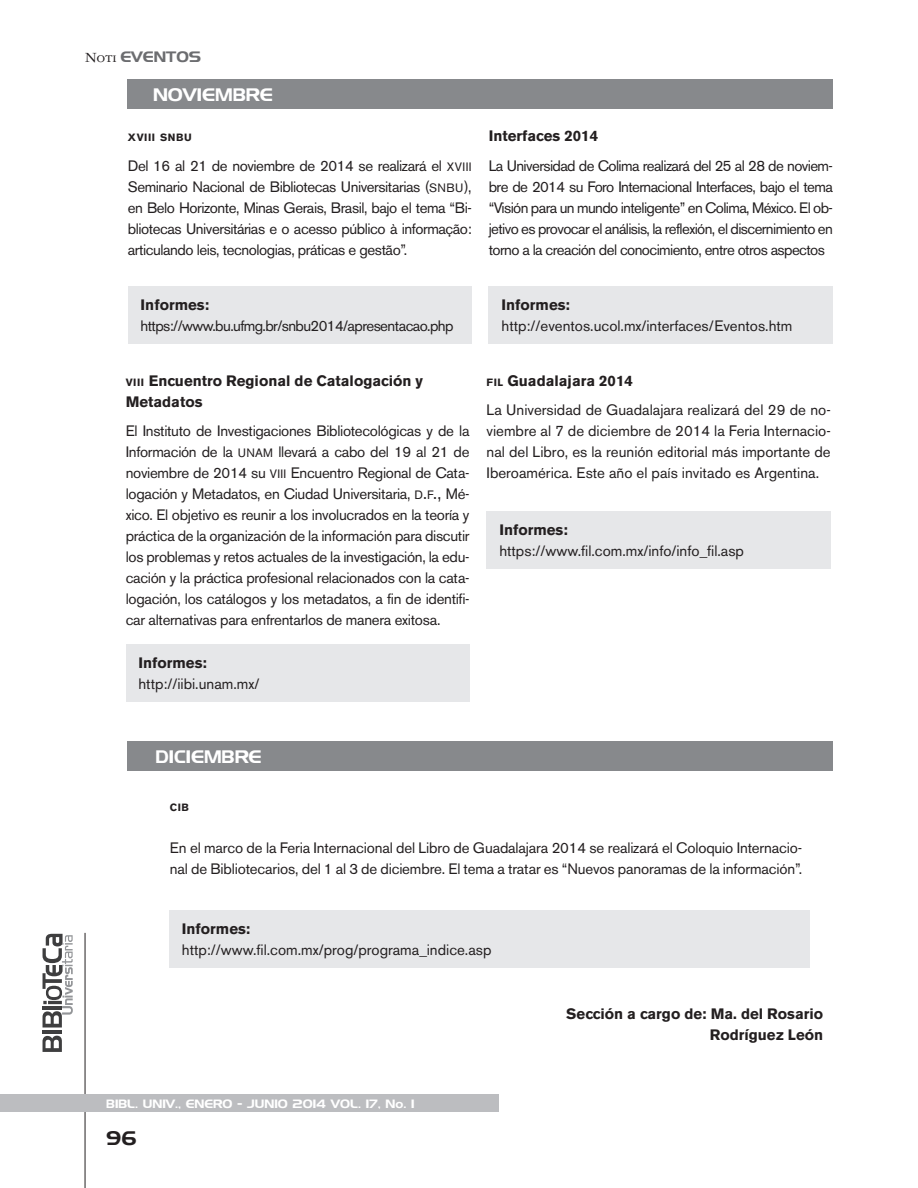
<style>
.page{position:relative;width:918px;height:1188px;background:#fff}
.page>*{position:absolute;margin:0;border:0;box-sizing:border-box;transform-origin:0 0}
.t1{font:19.5px "Denmark";color:#231f20}
.NOTICIAS_-_cabeza{font:18px "Denmark";color:#fff}
.CUERPO_-_español{font:15px/21px "Akzidenz Grotesk BE";letter-spacing:-.01em;color:#231f20;text-align:justify}
.Subtitulo_1{font:700 15px/21px "Akzidenz Grotesk BE";color:#231f20}
.CUERPO_-_español-2{font:15px "Akzidenz Grotesk BE";letter-spacing:-.04em;color:#231f20}
.t2{font:15px "Denmark";color:#6c6d70}
.t3{font:12px "Denmark";color:#fff}
.Subtitulo_1-2{font:700 10.5px "Akzidenz Grotesk BE";letter-spacing:.055em;color:#231f20}
.s1{font-family:"Garamond Three SC";color:#231f20}
.s2{font-size:12.15px}
.s3{font-size:10.5px}
.s4{font-size:17.25px}
</style>
<div class="page">
<svg style="left:43px;top:1036px;width:19px;height:16px"></svg>
<hr style="left:43px;top:1030px;width:19px;height:4px;background:#3e3e3f">
<svg style="left:43px;top:934px;width:30px;height:94px"></svg>
<hr style="left:85px;top:933px;width:1px;height:255px;background:#231f20">
<div style="left:0;top:1094px;width:498px;height:17px;background:#bcbdc0"></div>
<div style="left:128px;top:741px;width:705px;height:30px;background:#87898c"></div>
<div style="left:128px;top:79px;width:705px;height:30px;background:#87898c"></div>
<div style="left:169px;top:910px;width:641px;height:58px;background:#e6e7e9"></div>
<div style="left:489px;top:286px;width:344px;height:57px;background:#e6e7e9"></div>
<div style="left:128px;top:286px;width:344px;height:57px;background:#e6e7e9"></div>
<div style="left:487px;top:511px;width:344px;height:57px;background:#e6e7e9"></div>
<div style="left:126px;top:644px;width:344px;height:58px;background:#e6e7e9"></div>
<p class="t2" style="left:85px;top:48px;width:118px"><span class="s1">Noti</span> EVENTOS</p>
<p class="NOTICIAS_-_cabeza" style="left:153px;top:84px;width:121px">NOVIEMBRE</p>
<p class="Subtitulo_1-2" style="left:128px;top:131px;width:65px">XVIII SNBU</p>
<p class="CUERPO_-_español" style="left:128px;top:155px;width:345px">Del 16 al 21 de noviembre de 2014 se realizará el <span class="s2">XVIII </span>Seminario Nacional de Bibliotecas Universitarias (<span class="s2">SNBU</span>), en Belo Horizonte, Minas Gerais, Brasil, bajo el tema “Bi&shy;bliotecas Universitárias e o acesso público à informação: articulando leis, tecnologias, práticas e gestão”.</p>
<p class="Subtitulo_1" style="left:489px;top:125px;width:111px">Interfaces 2014</p>
<p class="CUERPO_-_español" style="left:489px;top:155px;width:346px">La Universidad de Colima realizará del 25 al 28 de noviem&shy;bre de 2014 su Foro Internacional Interfaces, bajo el tema “Visión para un mundo inteligente” en Colima, México. El ob&shy;jetivo es provocar el análisis, la reflexión, el discernimiento en torno a la creación del conocimiento, entre otros aspectos</p>
<p class="Subtitulo_1" style="left:141px;top:294px;width:70px">Informes:</p>
<p class="CUERPO_-_español-2" style="left:141px;top:316px;width:315px">https://www.bu.ufmg.br/snbu2014/apresentacao.php</p>
<p class="Subtitulo_1" style="left:126px;top:370px;width:299px"><span class="s3">VIII</span> Encuentro Regional de Catalogación y<br>Metadatos</p>
<p class="CUERPO_-_español" style="left:126px;top:420px;width:345px">El Instituto de Investigaciones Bibliotecológicas y de la Información de la <span class="s2">UNAM</span> llevará a cabo del 19 al 21 de noviembre de 2014 su <span class="s2">VIII</span> Encuentro Regional de Cata&shy;logación y Metadatos, en Ciudad Universitaria, <span class="s2">D</span><span class="s4">.</span><span class="s2">F</span><span class="s4">.,</span> Mé&shy;xico. El objetivo es reunir a los involucrados en la teoría y práctica de la organización de la información para discutir los problemas y retos actuales de la investigación, la edu&shy;cación y la práctica profesional relacionados con la cata&shy;logación, los catálogos y los metadatos, a fin de identifi&shy;car alternativas para enfrentarlos de manera exitosa.</p>
<p class="Subtitulo_1" style="left:138px;top:653px;width:70px">Informes:</p>
<p class="CUERPO_-_español" style="left:138px;top:674px;width:122px">http://iibi.unam.mx/</p>
<p class="Subtitulo_1" style="left:502px;top:294px;width:70px">Informes:</p>
<p class="CUERPO_-_español" style="left:502px;top:315px;width:292px">http://eventos.ucol.mx/interfaces/Eventos.htm</p>
<p class="Subtitulo_1" style="left:487px;top:370px;width:148px"><span class="s3">FIL</span> Guadalajara 2014</p>
<p class="CUERPO_-_español" style="left:487px;top:399px;width:346px">La Universidad de Guadalajara realizará del 29 de no&shy;viembre al 7 de diciembre de 2014 la Feria Internacio&shy;nal del Libro, es la reunión editorial más importante de Iberoamérica. Este año el país invitado es Argentina.</p>
<p class="Subtitulo_1" style="left:499px;top:519px;width:70px">Informes:</p>
<p class="CUERPO_-_español" style="left:499px;top:540px;width:246px">https://www.fil.com.mx/info/info_fil.asp</p>
<p class="NOTICIAS_-_cabeza" style="left:156px;top:746px;width:107px">DICIEMBRE</p>
<p class="Subtitulo_1-2" style="left:170px;top:801px;width:21px">CIB</p>
<p class="CUERPO_-_español" style="left:170px;top:837px;width:634px">En el marco de la Feria Internacional del Libro de Guadalajara 2014 se realizará el Coloquio Internacio&shy;nal de Bibliotecarios, del 1 al 3 de diciembre. El tema a tratar es “Nuevos panoramas de la información”.</p>
<p class="Subtitulo_1" style="left:182px;top:918px;width:70px">Informes:</p>
<p class="CUERPO_-_español" style="left:182px;top:939px;width:311px">http://www.fil.com.mx/prog/programa_indice.asp</p>
<p class="t3" style="left:106px;top:1096px;width:310px">BIBL. UNIV., ENERO - JUNIO 2014 VOL. 17, No. 1</p>
<p class="t1" style="left:106px;top:1127px;width:32px">96</p>
<p class="Subtitulo_1" style="left:566px;top:1004px;width:258px;text-align:right">Sección a cargo de: Ma. del Rosario<br>Rodríguez León</p>
</div>
